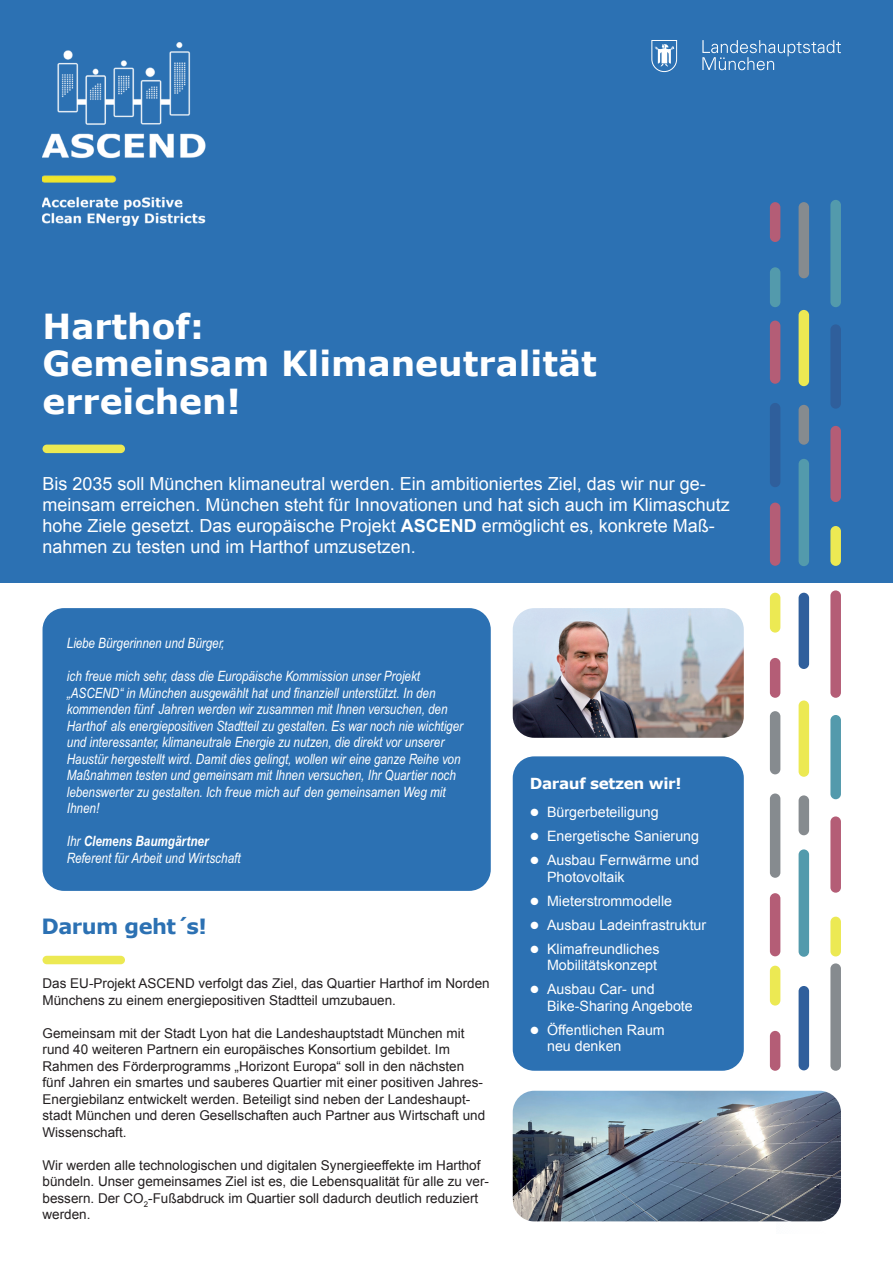
<style>
.page{position:relative;width:893px;height:1263px;background:#fff}
.page>*{position:absolute;margin:0;border:0;box-sizing:border-box;transform-origin:0 0}
.t1{font:700 34.5px/37.5px "Verdana";color:#fff}
.t2{font:700 21px "Verdana";letter-spacing:-.025em;color:#2c71b3}
.t3{font:18px/21px "Arial";color:#fff}
.t4{font:700 15.15px "Verdana";letter-spacing:-.025em;color:#fff}
.t5{font:italic 14.25px/16.5px "Arial Narrow";color:#fff}
.t6{font:14.25px/16.5px "Arial";color:#fff}
.t7{font:italic 14.25px/16.5px "Arial Narrow";color:#fff}
.t8{font:13.5px/16.5px "Arial";color:#231f20}
.s1{font-weight:700}
</style>
<div class="page">
<div style="left:0;top:0;width:893px;height:583px;background:#2c71b3"></div>
<div style="left:770px;top:793px;width:10px;height:85px;background:#868b8f;border-radius:5px"></div>
<div style="left:830px;top:715px;width:11px;height:84px;background:#539aac;border-radius:5px"></div>
<div style="left:830px;top:816px;width:11px;height:77px;background:#b45d76;border-radius:5px"></div>
<div style="left:770px;top:893px;width:10px;height:63px;background:#b45d76;border-radius:5px"></div>
<div style="left:799px;top:849px;width:10px;height:108px;background:#539aac;border-radius:5px"></div>
<div style="left:830px;top:917px;width:11px;height:39px;background:#ece953;border-radius:5px"></div>
<div style="left:799px;top:795px;width:10px;height:40px;background:#868b8f;border-radius:5px"></div>
<div style="left:799px;top:700px;width:10px;height:77px;background:#ece953;border-radius:5px"></div>
<div style="left:770px;top:711px;width:10px;height:63px;background:#868b8f;border-radius:5px"></div>
<div style="left:799px;top:593px;width:10px;height:76px;background:#2f5f9c;border-radius:5px"></div>
<div style="left:830px;top:590px;width:11px;height:108px;background:#b45d76;border-radius:5px"></div>
<div style="left:770px;top:658px;width:10px;height:40px;background:#b45d76;border-radius:5px"></div>
<div style="left:770px;top:593px;width:10px;height:40px;background:#ece953;border-radius:5px"></div>
<div style="left:770px;top:403px;width:10px;height:84px;background:#2f5f9c;border-radius:5px"></div>
<div style="left:830px;top:324px;width:11px;height:85px;background:#2f5f9c;border-radius:5px"></div>
<div style="left:830px;top:426px;width:11px;height:76px;background:#b45d76;border-radius:5px"></div>
<div style="left:770px;top:503px;width:10px;height:63px;background:#b45d76;border-radius:5px"></div>
<div style="left:799px;top:459px;width:10px;height:107px;background:#539aac;border-radius:5px"></div>
<div style="left:830px;top:526px;width:11px;height:40px;background:#ece953;border-radius:5px"></div>
<div style="left:799px;top:405px;width:10px;height:40px;background:#868b8f;border-radius:5px"></div>
<div style="left:799px;top:310px;width:10px;height:76px;background:#ece953;border-radius:5px"></div>
<div style="left:770px;top:321px;width:10px;height:63px;background:#b45d76;border-radius:5px"></div>
<div style="left:799px;top:202px;width:10px;height:76px;background:#868b8f;border-radius:5px"></div>
<div style="left:830px;top:200px;width:11px;height:107px;background:#539aac;border-radius:5px"></div>
<div style="left:770px;top:267px;width:10px;height:40px;background:#539aac;border-radius:5px"></div>
<div style="left:770px;top:202px;width:10px;height:40px;background:#b45d76;border-radius:5px"></div>
<div style="left:799px;top:986px;width:10px;height:84px;background:#2f5f9c;border-radius:5px"></div>
<div style="left:830px;top:963px;width:11px;height:108px;background:#868b8f;border-radius:5px"></div>
<div style="left:770px;top:1031px;width:10px;height:40px;background:#b45d76;border-radius:5px"></div>
<div style="left:770px;top:966px;width:10px;height:39px;background:#ece953;border-radius:5px"></div>
<img style="left:43px;top:43px;width:163px;height:182px">
<svg style="left:702px;top:40px;width:139px;height:30px"></svg>
<svg style="left:651px;top:40px;width:26px;height:32px"></svg>
<img style="left:776px;top:1221px;width:47px;height:1px">
<img style="left:513px;top:608px;width:231px;height:130px">
<div style="left:43px;top:608px;width:448px;height:283px;background:#2c71b3;border-radius:22px"></div>
<div style="left:513px;top:756px;width:231px;height:315px;background:#2c71b3;border-radius:22px"></div>
<img style="left:513px;top:1091px;width:328px;height:130px">
<div style="left:43px;top:445px;width:82px;height:8px;background:#ece953;border-radius:4px"></div>
<div style="left:43px;top:956px;width:82px;height:8px;background:#ece953;border-radius:4px"></div>
<h1 class="t1" style="left:43px;top:308px;width:556px">Harthof:<br>Gemeinsam Klimaneutralität erreichen!</h1>
<p class="t3" style="left:43px;top:473px;width:689px">Bis 2035 soll München klimaneutral werden. Ein ambitioniertes Ziel, das wir nur ge&shy;meinsam erreichen. München steht für Innovationen und hat sich auch im Klimaschutz hohe Ziele gesetzt. Das europäische Projekt <span class="s1">ASCEND</span> ermöglicht es, konkrete Maß&shy;nahmen zu testen und im Harthof umzusetzen.</p>
<p class="t5" style="left:67px;top:634px;width:161px">Liebe Bürgerinnen und Bürger,</p>
<p class="t5" style="left:67px;top:667px;width:398px">ich freue mich sehr, dass die Europäische Kommission unser Projekt „ASCEND“ in München ausgewählt hat und finanziell unterstützt. In den kommenden fünf Jahren werden wir zusammen mit Ihnen versuchen, den Harthof als energiepositiven Stadtteil zu gestalten. Es war noch nie wichtiger und interessanter, klimaneutrale Energie zu nutzen, die direkt vor unserer Haustür hergestellt wird. Damit dies gelingt, wollen wir eine ganze Reihe von Maßnahmen testen und gemeinsam mit Ihnen versuchen, Ihr Quartier noch lebenswerter zu gestalten. Ich freue mich auf den gemeinsamen Weg mit Ihnen!</p>
<p class="t5" style="left:67px;top:832px;width:174px">Ihr <span class="s1">Clemens Baumgärtner<br></span>Referent für Arbeit und Wirtschaft</p>
<p class="t7" style="left:358px;top:668px;width:64px">nser Projekt</p>
<p class="t7" style="left:334px;top:684px;width:4px">l</p>
<p class="t7" style="left:111px;top:717px;width:91px">als energiepositiv</p>
<p class="t7" style="left:409px;top:734px;width:53px;text-indent:-18px">or unserer<br>Reihe von</p>
<h2 class="t2" style="left:41px;top:912px;width:167px">Darum geht´s!</h2>
<p class="t8" style="left:43px;top:975px;width:449px">Das EU-Projekt ASCEND verfolgt das Ziel, das Quartier Harthof im Norden<br>Münchens zu einem energiepositiven Stadtteil umzubauen.</p>
<p class="t8" style="left:43px;top:1025px;width:444px">Gemeinsam mit der Stadt Lyon hat die Landeshauptstadt München mit rund 40 weiteren Partnern ein europäisches Konsortium gebildet. Im Rahmen des Förderprogramms „Horizont Europa“ soll in den nächsten fünf Jahren ein smartes und sauberes Quartier mit einer positiven Jahres-Energiebilanz entwickelt werden. Beteiligt sind neben der Landeshaupt&shy;stadt München und deren Gesellschaften auch Partner aus Wirtschaft und Wissenschaft.</p>
<p class="t8" style="left:43px;top:1157px;width:448px">Wir werden alle technologischen und digitalen Synergieeffekte im Harthof bündeln. Unser gemeinsames Ziel ist es, die Lebensqualität für alle zu ver&shy;bessern. Der CO<sub>2</sub>-Fußabdruck im Quartier soll dadurch deutlich reduziert werden.</p>
<p class="t8" style="left:43px;top:977px;width:449px">Das EU-Projekt ASCEND verfolgt das Ziel, das Quartier Harthof im Norden<br>Münchens zu einem energiepositiven Stadtteil umzubauen.</p>
<p class="t8" style="left:43px;top:1027px;width:444px">Gemeinsam mit der Stadt Lyon hat die Landeshauptstadt München mit rund 40 weiteren Partnern ein europäisches Konsortium gebildet. Im Rahmen des Förderprogramms „Horizont Europa“ soll in den nächsten fünf Jahren ein smartes und sauberes Quartier mit einer positiven Jahres-Energiebilanz entwickelt werden. Beteiligt sind neben der Landeshaupt&shy;stadt München und deren Gesellschaften auch Partner aus Wirtschaft und Wissenschaft.</p>
<p class="t8" style="left:43px;top:1159px;width:448px">Wir werden alle technologischen und digitalen Synergieeffekte im Harthof bündeln. Unser gemeinsames Ziel ist es, die Lebensqualität für alle zu ver&shy;bessern. Der CO<sub>2</sub>-Fußabdruck im Quartier soll dadurch deutlich reduziert werden.</p>
<p class="t4" style="left:530px;top:773px;width:153px">Darauf setzen wir!</p>
<p class="t6" style="left:530px;top:803px;width:130px">● Bürgerbeteiligung</p>
<p class="t6" style="left:530px;top:827px;width:171px">● Energetische Sanierung</p>
<p class="t6" style="left:547px;top:851px;width:154px;text-indent:-17px">● Ausbau Fernwärme und<br>Photovoltaik</p>
<p class="t6" style="left:530px;top:891px;width:144px">● Mieterstrommodelle</p>
<p class="t6" style="left:530px;top:915px;width:178px">● Ausbau Ladeinfrastruktur</p>
<p class="t6" style="left:530px;top:939px;width:131px;text-align:right">● Klimafreundliches<br>Mobilitätskonzept</p>
<p class="t6" style="left:547px;top:980px;width:147px;text-indent:-17px">● Ausbau Car- und<br>Bike-Sharing Angebote</p>
<p class="t6" style="left:547px;top:1020px;width:119px;text-indent:-17px">● Öffentlichen Raum neu denken</p>
</div>
